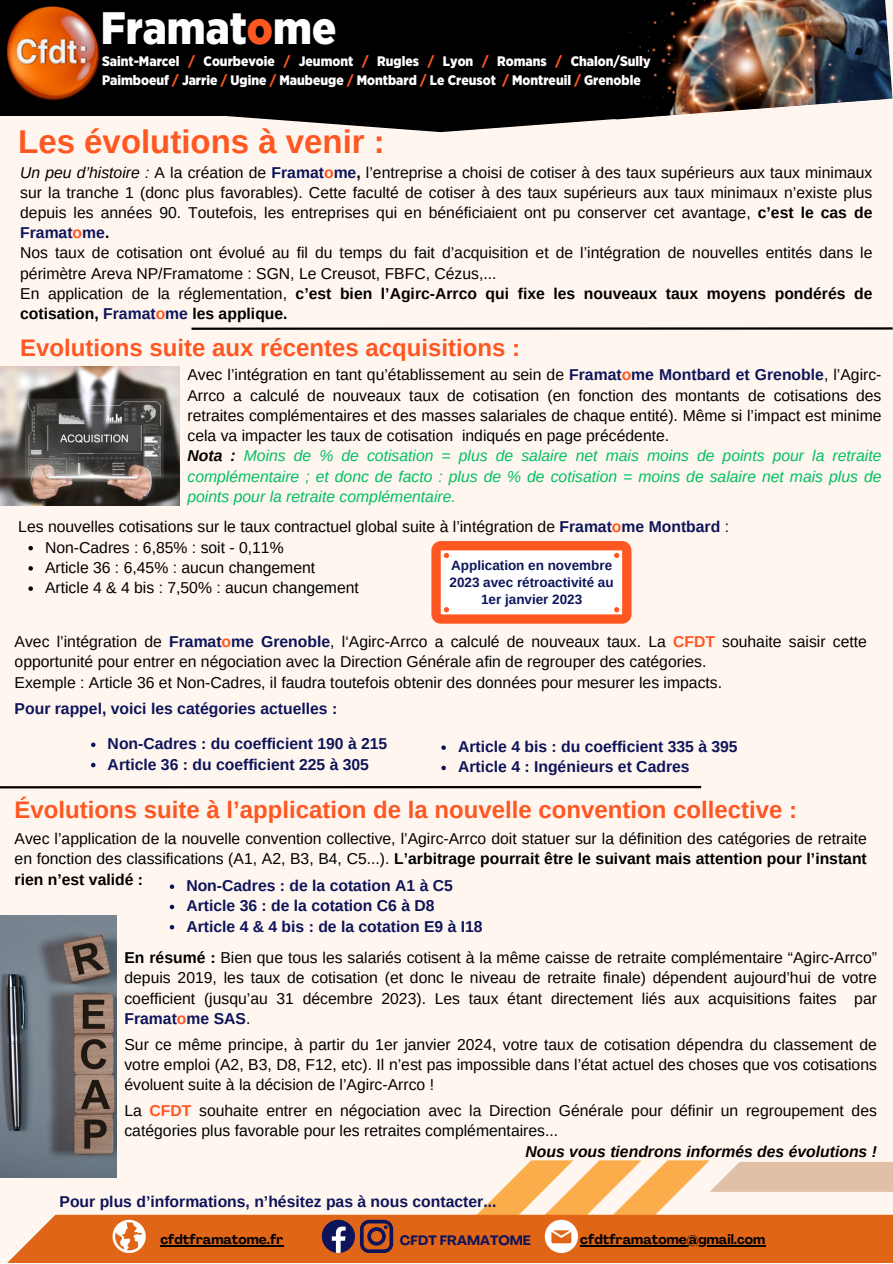
<style>
.page{position:relative;width:893px;height:1264px;background:#fff}
.page>*{position:absolute;margin:0;border:0;box-sizing:border-box;transform-origin:0 0}
.t1{font:900 45.45px "Gotham Narrow";color:#fff}
.t2{font:700 33px "Arimo";color:#ff5722}
.t3{font:700 24px "Arimo";color:#ff5722}
.t4{font:15.75px/20.2px "Arimo";color:#000;text-align:justify}
.t5{font:700 15.75px "Arimo";color:#0d145a}
.t6{font:italic 15.75px/20.2px "Arimo";color:#00bf63;text-align:justify}
.t7{font:700 15.75px/20.2px "Arimo";color:#000}
.t8{font:italic 700 15.75px "Arimo";color:#000}
.t9{font:900 13.8px/18.9px "Gotham Narrow";color:#fff}
.t10{font:700 13.5px/16.8px "Arimo";color:#0d145a}
.t11{font:700 13.35px "Agrandir";color:#000}
.t12{font:700 13.35px "Agrandir";color:#0d145a}
.s1{color:#ff5722}
.s2{font-style:italic}
.s3{font-weight:700;color:#0d145a}
.s4{font-weight:700;color:#ff5722}
.s5{font-weight:700}
.s6{font-weight:400}
.s7{color:#0d145a}
.s8{font-weight:700;color:#000}
</style>
<div class="page">
<div style="left:0;top:0;width:892px;height:1262px;background:#fff6ef"></div>
<svg style="left:0;top:0;width:621px;height:132px;fill:#000"></svg>
<img style="left:607px;top:0;width:285px;height:119px">
<div style="left:0;top:15px;width:241px;height:101px;background:#000"></div>
<img style="left:0;top:1px;width:102px;height:100px">
<svg style="left:1px;top:1160px;width:891px;height:102px"></svg>
<hr style="left:191px;top:327px;width:701px;height:3px;background:#000">
<hr style="left:0;top:786px;width:701px;height:2px;background:#000">
<img style="left:0;top:366px;width:180px;height:140px">
<div style="left:431px;top:541px;width:200px;height:82px;background:#ff5722;border-radius:9px"></div>
<div style="left:440px;top:550px;width:182px;height:64px;background:#fff"></div>
<svg style="left:614px;top:553px;width:5px;height:5px"></svg>
<svg style="left:614px;top:607px;width:5px;height:5px"></svg>
<svg style="left:444px;top:553px;width:5px;height:5px"></svg>
<svg style="left:444px;top:607px;width:5px;height:5px"></svg>
<img style="left:0;top:915px;width:117px;height:262px">
<hr style="left:160px;top:1245px;width:123px;height:1px;background:#000">
<hr style="left:580px;top:1245px;width:185px;height:1px;background:#000">
<svg style="left:28px;top:546px;width:5px;height:4px"></svg>
<svg style="left:28px;top:566px;width:5px;height:4px"></svg>
<svg style="left:28px;top:586px;width:5px;height:5px"></svg>
<svg style="left:91px;top:742px;width:4px;height:5px"></svg>
<svg style="left:91px;top:762px;width:4px;height:5px"></svg>
<svg style="left:441px;top:745px;width:5px;height:5px"></svg>
<svg style="left:441px;top:765px;width:5px;height:5px"></svg>
<svg style="left:170px;top:884px;width:4px;height:5px"></svg>
<svg style="left:170px;top:904px;width:4px;height:5px"></svg>
<svg style="left:170px;top:925px;width:4px;height:4px"></svg>
<p class="t1" style="left:101px;top:7px;width:237px">Framat<span class="s1">o</span>me</p>
<p class="t9" style="left:102px;top:53px;width:550px">Saint-Marcel <span class="s1">/</span> Courbevoie <span class="s1">/</span> Jeumont <span class="s1">/</span> Rugles <span class="s1">/</span> Lyon <span class="s1">/</span> Romans <span class="s1">/</span> Chalon/Sully<br>Paimboeuf <span class="s1">/</span> Jarrie <span class="s1">/</span> Ugine <span class="s1">/</span> Maubeuge <span class="s1">/</span> Montbard <span class="s1">/</span> Le Creusot <span class="s1">/</span> Montreuil <span class="s1">/</span> Grenoble</p>
<p class="t2" style="left:18px;top:123px;width:368px">Les évolutions à venir :</p>
<p class="t4" style="left:20px;top:162px;width:853px"><span class="s2">Un peu d’histoire :</span> A la création de <span class="s3">Framat</span><span class="s4">o</span><span class="s3">me</span><span class="s5">,</span> l’entreprise a choisi de cotiser à des taux supérieurs aux taux minimaux sur la tranche 1 (donc plus favorables). Cette faculté de cotiser à des taux supérieurs aux taux minimaux n’existe plus depuis les années 90. Toutefois, les entreprises qui en bénéficiaient ont pu conserver cet avantage, <span class="s5">c’est le cas de </span><span class="s3">Framat</span><span class="s4">o</span><span class="s3">me</span><span class="s5">.</span></p>
<p class="t4" style="left:20px;top:243px;width:853px">Nos taux de cotisation ont évolué au fil du temps du fait d’acquisition et de l’intégration de nouvelles entités dans le périmètre Areva NP/Framatome : SGN, Le Creusot, FBFC, Cézus,...</p>
<p class="t7" style="left:20px;top:283px;width:853px"><span class="s6">En application de la réglementation,</span> c’est bien l’Agirc-Arrco qui fixe les nouveaux taux moyens pondérés de cotisation, <span class="s7">Framat</span><span class="s1">o</span><span class="s7">me</span> les applique.</p>
<p class="t3" style="left:20px;top:334px;width:501px">Evolutions suite aux récentes acquisitions :</p>
<p class="t4" style="left:187px;top:365px;width:695px">Avec l’intégration en tant qu’établissement au sein de <span class="s3">Framat</span><span class="s4">o</span><span class="s3">me Montbard et Grenoble</span>, l’Agirc-Arrco a calculé de nouveaux taux de cotisation (en fonction des montants de cotisations des retraites complémentaires et des masses salariales de chaque entité). Même si l’impact est minime cela va impacter les taux de cotisation indiqués en page précédente.</p>
<p class="t6" style="left:187px;top:446px;width:695px"><span class="s8">Nota :</span> Moins de % de cotisation = plus de salaire net mais moins de points pour la retraite complémentaire ; et donc de facto : plus de % de cotisation = moins de salaire net mais plus de points pour la retraite complémentaire.</p>
<p class="t4" style="left:18px;top:517px;width:712px">Les nouvelles cotisations sur le taux contractuel global suite à l’intégration de <span class="s3">Framat</span><span class="s4">o</span><span class="s3">me Montbard</span> :</p>
<p class="t4" style="left:45px;top:537px;width:240px">Non-Cadres : 6,85% : soit - 0,11%</p>
<p class="t4" style="left:45px;top:557px;width:271px">Article 36 : 6,45% : aucun changement</p>
<p class="t4" style="left:45px;top:577px;width:315px">Article 4 &amp; 4 bis : 7,50% : aucun changement</p>
<p class="t10" style="left:449px;top:556px;width:166px">Application en novembre<br>2023 avec rétroactivité au</p>
<p class="t10" style="left:481px;top:590px;width:103px">1er janvier 2023</p>
<p class="t4" style="left:15px;top:631px;width:853px">Avec l’intégration de <span class="s3">Framat</span><span class="s4">o</span><span class="s3">me Grenoble</span>, l‘Agirc-Arrco a calculé de nouveaux taux. La <span class="s4">CFDT</span> souhaite saisir cette opportunité pour entrer en négociation avec la Direction Générale afin de regrouper des catégories.</p>
<p class="t4" style="left:15px;top:672px;width:709px">Exemple : Article 36 et Non-Cadres, il faudra toutefois obtenir des données pour mesurer les impacts.</p>
<p class="t5" style="left:15px;top:699px;width:324px">Pour rappel, voici les catégories actuelles :</p>
<p class="t5" style="left:108px;top:735px;width:281px">Non-Cadres : du coefficient 190 à 215</p>
<p class="t5" style="left:108px;top:755px;width:263px">Article 36 : du coefficient 225 à 305</p>
<p class="t5" style="left:458px;top:738px;width:281px">Article 4 bis : du coefficient 335 à 395</p>
<p class="t5" style="left:458px;top:758px;width:233px">Article 4 : Ingénieurs et Cadres</p>
<p class="t3" style="left:15px;top:795px;width:783px">Évolutions suite à l’application de la nouvelle convention collective :</p>
<p class="t4" style="left:15px;top:828px;width:853px">Avec l’application de la nouvelle convention collective, l’Agirc-Arrco doit statuer sur la définition des catégories de retraite en fonction des classifications (A1, A2, B3, B4, C5...). <span class="s5">L’arbitrage pourrait être le suivant mais attention pour l’instant rien n’est validé :</span></p>
<p class="t5" style="left:186px;top:877px;width:268px">Non-Cadres : de la cotation A1 à C5</p>
<p class="t5" style="left:186px;top:897px;width:250px">Article 36 : de la cotation C6 à D8</p>
<p class="t5" style="left:186px;top:917px;width:298px">Article 4 &amp; 4 bis : de la cotation E9 à I18</p>
<p class="t4" style="left:124px;top:947px;width:754px"><span class="s5">En résumé :</span> Bien que tous les salariés cotisent à la même caisse de retraite complémentaire “Agirc-Arrco” depuis 2019, les taux de cotisation (et donc le niveau de retraite finale) dépendent aujourd’hui de votre coefficient (jusqu’au 31 décembre 2023). Les taux étant directement liés aux acquisitions faites par <span class="s3">Framat</span><span class="s4">o</span><span class="s3">me SAS</span>.</p>
<p class="t4" style="left:124px;top:1034px;width:754px">Sur ce même principe, à partir du 1er janvier 2024, votre taux de cotisation dépendra du classement de votre emploi (A2, B3, D8, F12, etc). Il n’est pas impossible dans l’état actuel des choses que vos cotisations évoluent suite à la décision de l’Agirc-Arrco !</p>
<p class="t4" style="left:124px;top:1100px;width:754px">La <span class="s4">CFDT</span> souhaite entrer en négociation avec la Direction Générale pour définir un regroupement des catégories plus favorable pour les retraites complémentaires...</p>
<p class="t8" style="left:525px;top:1142px;width:353px">Nous vous tiendrons informés des évolutions !</p>
<p class="t5" style="left:59px;top:1192px;width:438px">Pour plus d’informations, n’hésitez pas à nous contacter...</p>
<p class="t11" style="left:160px;top:1233px;width:124px">cfdtframatome.fr</p>
<p class="t12" style="left:400px;top:1235px;width:132px">CFDT FRAMATOME</p>
<p class="t11" style="left:580px;top:1233px;width:186px">cfdtframatome@gmail.com</p>
</div>
